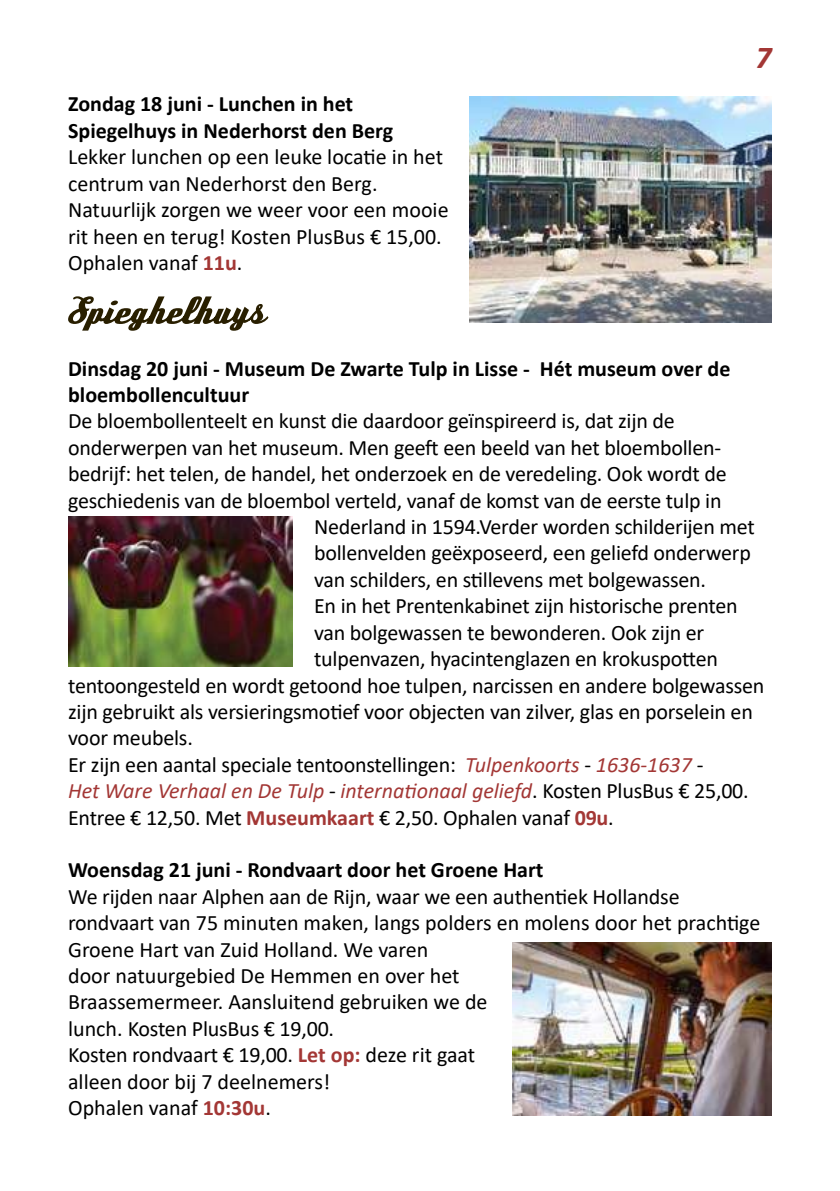
<style>
.page{position:relative;width:840px;height:1191px;background:#fff}
.page>*{position:absolute;margin:0;border:0;box-sizing:border-box;transform-origin:0 0}
.t1{font:italic 700 32px "Calibri";color:#a33735}
.t2{font:22px/26.4px "Calibri";letter-spacing:-.01em;color:#000}
.t3{font:700 22px/26.4px "Calibri";color:#000}
.t4{font:italic 22px "Calibri";color:#a33735}
.s1{font-weight:700;color:#a33735}
.s2{font-style:italic;color:#a33735}
.s3{font-style:normal;color:#000}
</style>
<div class="page">
<img style="left:469px;top:96px;width:302px;height:227px">
<svg style="left:68px;top:296px;width:200px;height:35px"></svg>
<img style="left:68px;top:516px;width:225px;height:150px">
<img style="left:512px;top:942px;width:258px;height:173px">
<p class="t3" style="left:68px;top:91px;width:326px">Zondag 18 juni - Lunchen in het<br>Spiegelhuys in Nederhorst den Berg</p>
<p class="t2" style="left:68px;top:143px;width:382px">Lekker lunchen op een leuke locatie in het centrum van Nederhorst den Berg.<br>Natuurlijk zorgen we weer voor een mooie rit heen en terug! Kosten PlusBus € 15,00.<br>Ophalen vanaf <span class="s1">11u</span>.</p>
<h1 class="t1" style="left:755px;top:35px;width:18px">7</h1>
<p class="t3" style="left:68px;top:355px;width:663px">Dinsdag 20 juni - Museum De Zwarte Tulp in Lisse - Hét museum over de bloembollencultuur</p>
<p class="t2" style="left:68px;top:407px;width:608px">De bloembollenteelt en kunst die daardoor geïnspireerd is, dat zijn de</p>
<p class="t2" style="left:68px;top:434px;width:654px">onderwerpen van het museum. Men geeft een beeld van het bloembollen-</p>
<p class="t2" style="left:68px;top:460px;width:659px">bedrijf: het telen, de handel, het onderzoek en de veredeling. Ook wordt de</p>
<p class="t2" style="left:68px;top:486px;width:654px">geschiedenis van de bloembol verteld, vanaf de komst van de eerste tulp in</p>
<p class="t2" style="left:314px;top:513px;width:442px">Nederland in 1594.Verder worden schilderijen met</p>
<p class="t2" style="left:314px;top:539px;width:438px">bollenvelden geëxposeerd, een geliefd onderwerp</p>
<p class="t2" style="left:314px;top:566px;width:393px">van schilders, en stillevens met bolgewassen.</p>
<p class="t2" style="left:314px;top:592px;width:425px">En in het Prentenkabinet zijn historische prenten</p>
<p class="t2" style="left:314px;top:618px;width:391px">van bolgewassen te bewonderen. Ook zijn er</p>
<p class="t2" style="left:314px;top:645px;width:405px">tulpenvazen, hyacintenglazen en krokuspotten</p>
<p class="t2" style="left:68px;top:671px;width:697px">tentoongesteld en wordt getoond hoe tulpen, narcissen en andere bolgewassen</p>
<p class="t2" style="left:68px;top:698px;width:686px">zijn gebruikt als versieringsmotief voor objecten van zilver, glas en porselein en</p>
<p class="t2" style="left:68px;top:724px;width:126px">voor meubels.</p>
<p class="t2" style="left:68px;top:750px;width:636px">Er zijn een aantal speciale tentoonstellingen: <span class="s2">Tulpenkoorts</span> - <span class="s2">1636-1637</span> -</p>
<p class="t4" style="left:68px;top:775px;width:681px">Het Ware Verhaal en De Tulp <span class="s3">-</span> internationaal geliefd<span class="s3">. Kosten PlusBus € 25,00.</span></p>
<p class="t2" style="left:68px;top:803px;width:547px">Entree € 12,50. Met <span class="s1">Museumkaart</span> € 2,50. Ophalen vanaf <span class="s1">09u</span>.</p>
<p class="t3" style="left:68px;top:856px;width:476px">Woensdag 21 juni - Rondvaart door het Groene Hart</p>
<p class="t2" style="left:68px;top:882px;width:693px">We rijden naar Alphen aan de Rijn, waar we een authentiek Hollandse rondvaart van 75 minuten maken, langs polders en molens door het prachtige Groene Hart van Zuid Holland. We varen<br>door natuurgebied De Hemmen en over het<br>Braassemermeer. Aansluitend gebruiken we de<br>lunch. Kosten PlusBus € 19,00.<br>Kosten rondvaart € 19,00. <span class="s1">Let op:</span> deze rit gaat<br>alleen door bij 7 deelnemers!<br>Ophalen vanaf <span class="s1">10:30u</span>.</p>
</div>
